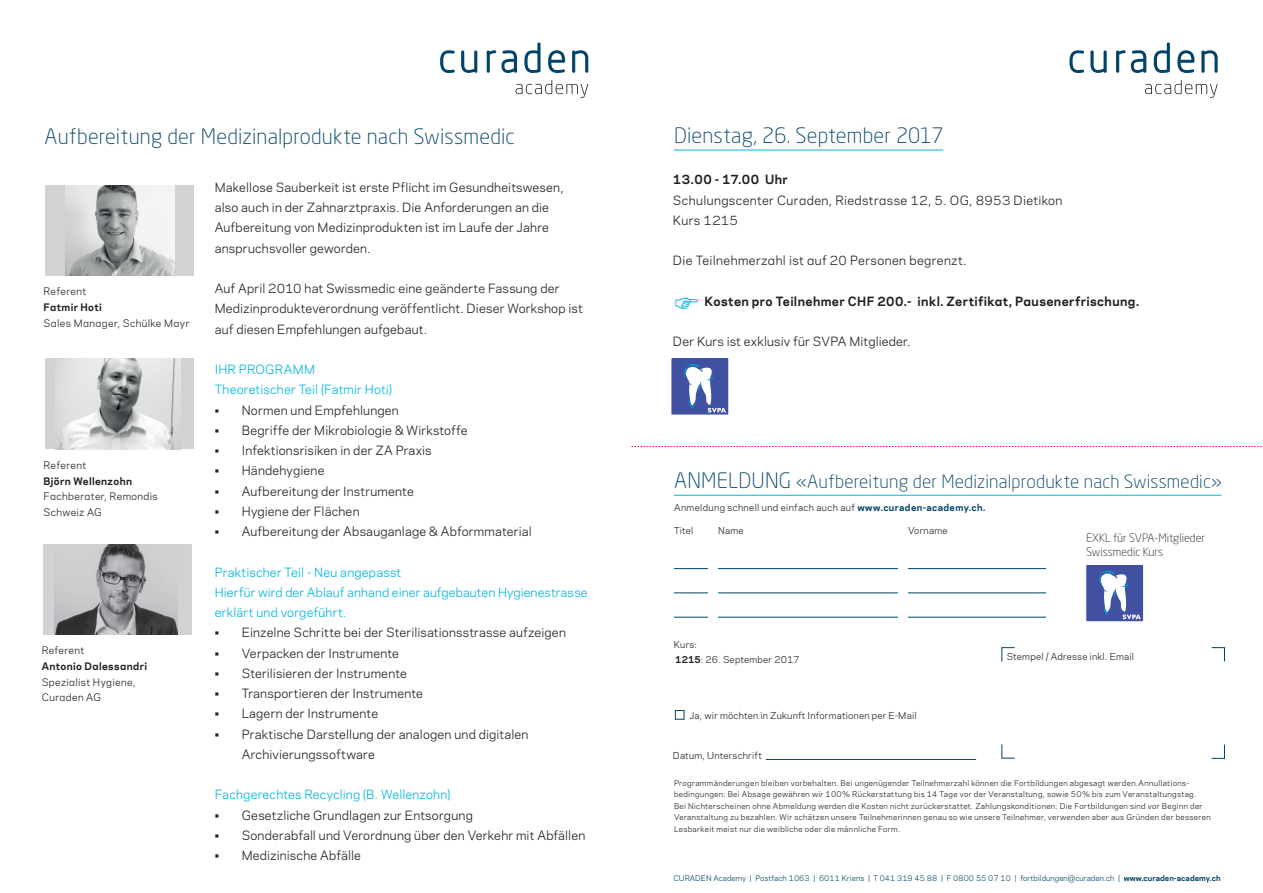
<style>
.page{position:relative;width:1263px;height:893px;background:#fff}
.page>*{position:absolute;margin:0;border:0;box-sizing:border-box;transform-origin:0 0}
.t1{font:300 21px "Neo Sans Pro";letter-spacing:.01em;color:#024469}
.t2{font:300 18px "Neo Sans Pro";letter-spacing:.01em;color:#024469}
.t3{font:12px/20.2px "Galaxie Polaris";letter-spacing:.015em;color:#231f20}
.t4{font:12px/20.2px "Galaxie Polaris";letter-spacing:.01em;color:#00b7e0}
.t5{font:700 12px "Galaxie Polaris";letter-spacing:.03em;color:#231f20}
.t6{font:300 11.4px/13.6px "Neo Sans Pro";color:#231f20}
.t7{font:9.75px/15.8px "Galaxie Polaris";letter-spacing:.04em;color:#231f20}
.t8{font:700 9.75px "Galaxie Polaris";letter-spacing:.04em;color:#231f20}
.t9{font:9px "Galaxie Polaris";letter-spacing:.03em;color:#231f20}
.t10{font:7.5px/11.6px "Galaxie Polaris";letter-spacing:.045em;color:#231f20}
.t11{font:7.35px "Galaxie Polaris";letter-spacing:.01em;color:#024469}
.s1{font-size:21px}
.s2{font-size:19.5px}
.s3{font-weight:700;color:#024469}
.s4{font-weight:700}
</style>
<div class="page">
<svg style="left:1069px;top:50px;width:15px;height:23px"></svg>
<svg style="left:1090px;top:51px;width:17px;height:22px"></svg>
<svg style="left:1116px;top:50px;width:30px;height:23px"></svg>
<svg style="left:1154px;top:43px;width:16px;height:30px"></svg>
<svg style="left:1201px;top:50px;width:17px;height:23px"></svg>
<svg style="left:1177px;top:50px;width:17px;height:23px"></svg>
<svg style="left:1145px;top:80px;width:73px;height:18px"></svg>
<svg style="left:440px;top:50px;width:15px;height:23px"></svg>
<svg style="left:461px;top:51px;width:16px;height:22px"></svg>
<svg style="left:487px;top:50px;width:30px;height:23px"></svg>
<svg style="left:524px;top:43px;width:16px;height:30px"></svg>
<svg style="left:572px;top:50px;width:16px;height:23px"></svg>
<svg style="left:548px;top:50px;width:17px;height:23px"></svg>
<svg style="left:516px;top:80px;width:72px;height:18px"></svg>
<div style="left:45px;top:185px;width:148px;height:90px;background:#d1d2d4"></div>
<img style="left:66px;top:185px;width:108px;height:90px">
<hr style="left:674px;top:495px;width:547px;height:1px;background:#00b7e0">
<div style="left:45px;top:359px;width:148px;height:90px;background:#d1d2d4"></div>
<img style="left:57px;top:359px;width:123px;height:90px">
<div style="left:43px;top:544px;width:149px;height:90px;background:#d1d2d4"></div>
<img style="left:54px;top:544px;width:123px;height:90px">
<div style="left:675px;top:710px;width:9px;height:9px;border:1px solid #024469"></div>
<hr style="left:766px;top:759px;width:210px;height:1px;background:#024469">
<svg style="left:1211px;top:744px;width:14px;height:15px"></svg>
<svg style="left:1001px;top:744px;width:14px;height:15px"></svg>
<svg style="left:1001px;top:647px;width:14px;height:15px"></svg>
<svg style="left:1211px;top:647px;width:14px;height:15px"></svg>
<hr style="left:674px;top:568px;width:372px;height:1px;background:#024469">
<hr style="left:674px;top:617px;width:372px;height:1px;background:#024469">
<hr style="left:674px;top:593px;width:372px;height:1px;background:#024469">
<div style="left:898px;top:560px;width:10px;height:60px;background:#fff"></div>
<div style="left:708px;top:557px;width:10px;height:63px;background:#fff"></div>
<hr style="left:674px;top:150px;width:269px;height:1px;background:#00b7e0">
<div style="left:672px;top:359px;width:56px;height:55px;background:#4051a2"></div>
<svg style="left:684px;top:364px;width:42px;height:49px"></svg>
<div style="left:1087px;top:566px;width:55px;height:55px;background:#4051a2"></div>
<div style="left:1087px;top:565px;width:55px;height:56px;border:1px solid #4051a2"></div>
<svg style="left:1099px;top:571px;width:42px;height:48px"></svg>
<svg style="left:631px;top:446px;width:631px;height:1px"></svg>
<h1 class="t1" style="left:45px;top:124px;width:472px">Aufbereitung der Medizinalprodukte nach Swissmedic</h1>
<p class="t7" style="left:44px;top:283px;width:44px">Referent</p>
<p class="t8" style="left:44px;top:300px;width:60px">Fatmir Hoti</p>
<p class="t7" style="left:44px;top:314px;width:148px">Sales Manager, Schülke Mayr</p>
<p class="t7" style="left:44px;top:457px;width:44px">Referent</p>
<p class="t8" style="left:44px;top:473px;width:90px">Björn Wellenzohn</p>
<p class="t7" style="left:44px;top:488px;width:116px">Fachberater, Remondis<br>Schweiz AG</p>
<p class="t7" style="left:42px;top:642px;width:44px">Referent</p>
<p class="t8" style="left:42px;top:659px;width:107px">Antonio Dalessandri</p>
<p class="t7" style="left:42px;top:673px;width:95px">Spezialist Hygiene,<br>Curaden AG</p>
<p class="t3" style="left:215px;top:177px;width:350px">Makellose Sauberkeit ist erste Pflicht im Gesundheitswesen, also auch in der Zahnarztpraxis. Die Anforderungen an die Aufbereitung von Medizinprodukten ist im Laufe der Jahre anspruchsvoller geworden.</p>
<p class="t3" style="left:215px;top:278px;width:370px">Auf April 2010 hat Swissmedic eine geänderte Fassung der<br>Medizinprodukteverordnung veröffentlicht. Dieser Workshop ist auf diesen Empfehlungen aufgebaut.</p>
<p class="t4" style="left:215px;top:359px;width:179px">IHR PROGRAMM<br>Theoretischer Teil (Fatmir Hoti)</p>
<p class="t3" style="left:215px;top:399px;width:186px">• Normen und Empfehlungen</p>
<p class="t3" style="left:215px;top:419px;width:255px">• Begriffe der Mikrobiologie &amp; Wirkstoffe</p>
<p class="t3" style="left:215px;top:440px;width:218px">• Infektionsrisiken in der ZA Praxis</p>
<p class="t3" style="left:215px;top:460px;width:111px">• Händehygiene</p>
<p class="t3" style="left:215px;top:480px;width:201px">• Aufbereitung der Instrumente</p>
<p class="t3" style="left:215px;top:500px;width:146px">• Hygiene der Flächen</p>
<p class="t3" style="left:215px;top:521px;width:318px">• Aufbereitung der Absauganlage &amp; Abformmaterial</p>
<p class="t4" style="left:215px;top:561px;width:374px">Praktischer Teil - Neu angepasst<br>Hierfür wird der Ablauf anhand einer aufgebauten Hygienestrasse erklärt und vorgeführt.</p>
<p class="t3" style="left:215px;top:622px;width:353px">• Einzelne Schritte bei der Sterilisationsstrasse aufzeigen</p>
<p class="t3" style="left:215px;top:642px;width:186px">• Verpacken der Instrumente</p>
<p class="t3" style="left:215px;top:662px;width:194px">• Sterilisieren der Instrumente</p>
<p class="t3" style="left:215px;top:683px;width:210px">• Transportieren der Instrumente</p>
<p class="t3" style="left:215px;top:703px;width:165px">• Lagern der Instrumente</p>
<p class="t3" style="left:242px;top:723px;width:288px;text-indent:-27px">• Praktische Darstellung der analogen und digitalen<br>Archivierungssoftware</p>
<p class="t4" style="left:215px;top:784px;width:237px">Fachgerechtes Recycling (B. Wellenzohn)</p>
<p class="t3" style="left:215px;top:804px;width:260px">• Gesetzliche Grundlagen zur Entsorgung</p>
<p class="t3" style="left:215px;top:824px;width:372px">• Sonderabfall und Verordnung über den Verkehr mit Abfällen</p>
<p class="t3" style="left:215px;top:845px;width:148px">• Medizinische Abfälle</p>
<h1 class="t1" style="left:674px;top:123px;width:271px">Dienstag, 26. September 2017</h1>
<p class="t5" style="left:673px;top:171px;width:116px">13.00 - 17.00 Uhr</p>
<p class="t3" style="left:673px;top:189px;width:391px">Schulungscenter Curaden, Riedstrasse 12, 5. OG, 8953 Dietikon<br>Kurs 1215</p>
<p class="t3" style="left:673px;top:250px;width:295px">Die Teilnehmerzahl ist auf 20 Personen begrenzt.</p>
<p class="t5" style="left:705px;top:292px;width:436px">Kosten pro Teilnehmer CHF 200.- inkl. Zertifikat, Pausenerfrischung.</p>
<p class="t3" style="left:673px;top:331px;width:239px">Der Kurs ist exklusiv für SVPA Mitglieder.</p>
<h2 class="t2" style="left:674px;top:471px;width:549px"><span class="s1">ANMELDUNG</span> <span class="s2">«</span>Aufbereitung der Medizinalprodukte nach Swissmedic<span class="s2">»</span></h2>
<p class="t9" style="left:674px;top:501px;width:313px">Anmeldung schnell und einfach auch auf <span class="s3">www.curaden-academy.ch.</span></p>
<p class="t9" style="left:674px;top:524px;width:21px">Titel</p>
<p class="t9" style="left:718px;top:524px;width:27px">Name</p>
<p class="t9" style="left:908px;top:524px;width:41px">Vorname</p>
<p class="t6" style="left:1086px;top:531px;width:120px">EXKL für SVPA-Mitglieder<br>Swissmedic Kurs</p>
<p class="t9" style="left:674px;top:638px;width:25px">Kurs:</p>
<p class="t9" style="left:675px;top:653px;width:126px"><span class="s4">1215</span>: 26. September 2017</p>
<p class="t9" style="left:690px;top:709px;width:228px">Ja, wir möchten in Zukunft Informationen per E-Mail</p>
<p class="t9" style="left:673px;top:749px;width:90px">Datum, Unterschrift</p>
<p class="t9" style="left:1007px;top:650px;width:129px">Stempel / Adresse inkl. Email</p>
<p class="t10" style="left:674px;top:777px;width:538px">Programmänderungen bleiben vorbehalten. Bei ungenügender Teilnehmerzahl können die Fortbildungen abgesagt werden.Annullations&shy;bedingungen: Bei Absage gewähren wir 100% Rückerstattung bis 14 Tage vor der Veranstaltung, sowie 50% bis zum Veranstaltungstag.<br>Bei Nichterscheinen ohne Abmeldung werden die Kosten nicht zurückerstattet. Zahlungskonditionen: Die Fortbildungen sind vor Beginn der Veranstaltung zu bezahlen. Wir schätzen unsere Teilnehmerinnen genau so wie unsere Teilnehmer, verwenden aber aus Gründen der besseren Lesbarkeit meist nur die weibliche oder die männliche Form.</p>
<p class="t11" style="left:673px;top:872px;width:549px">CURADEN Academy | Postfach 1063 | 6011 Kriens | T 041 319 45 88 | F 0800 55 07 10 | fortbildungen@curaden.ch | <span class="s4">www.curaden-academy.ch</span></p>
</div>
